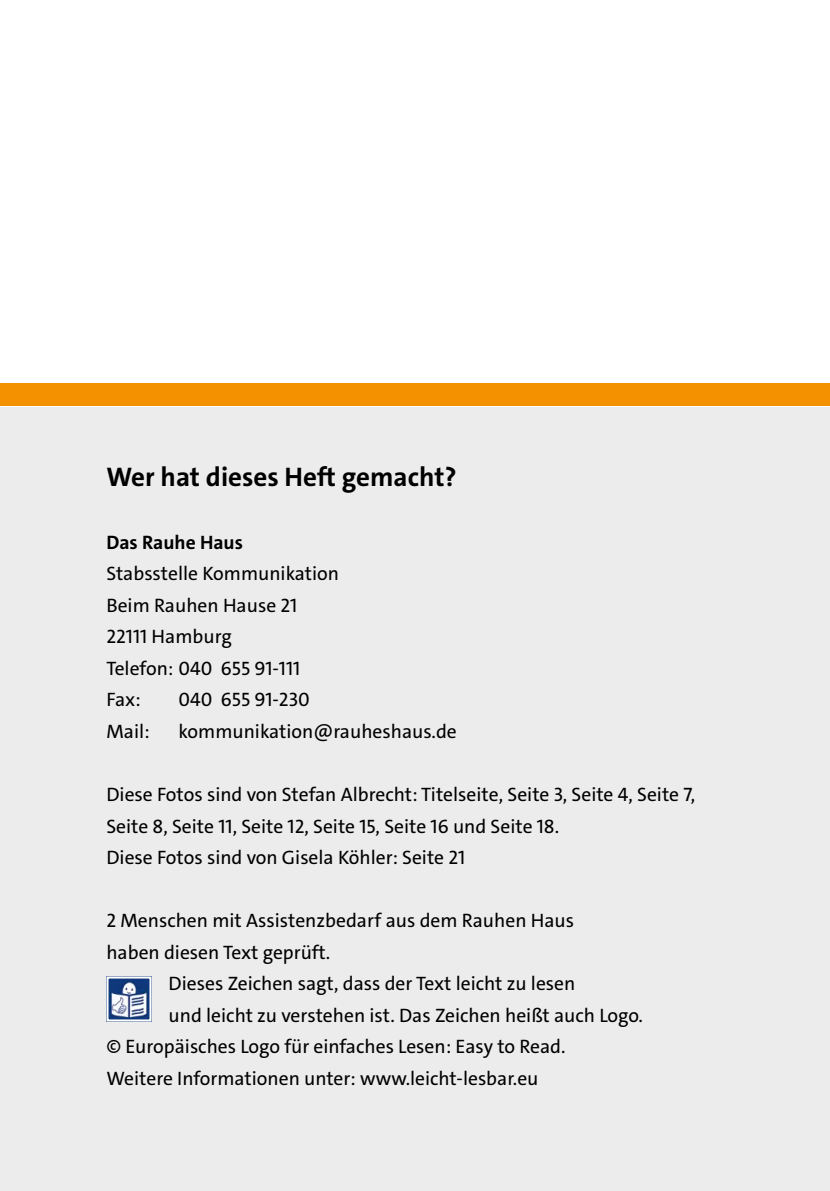
<style>
.page{position:relative;width:830px;height:1191px;background:#fff}
.page>*{position:absolute;margin:0;border:0;box-sizing:border-box;transform-origin:0 0}
.t1{font:700 27px "The Sans";color:#000}
.t2{font:19.5px/31.5px "The Sans";color:#000}
.t3{font:700 19.5px "The Sans";color:#000}
</style>
<div class="page">
<div style="left:0;top:383px;width:829px;height:22px;background:#f39100"></div>
<div style="left:0;top:407px;width:829px;height:784px;background:#ececec"></div>
<img style="left:109px;top:979px;width:39px;height:39px">
<div style="left:106px;top:976px;width:45px;height:45px;border:2px solid #fff"></div>
<h2 class="t1" style="left:106px;top:459px;width:351px">Wer hat dieses Heft gemacht?</h2>
<h3 class="t3" style="left:106px;top:530px;width:138px">Das Rauhe Haus</h3>
<p class="t2" style="left:106px;top:558px;width:234px">Stabsstelle Kommunikation<br>Beim Rauhen Hause 21<br>22111 Hamburg<br>Telefon: 040 655 91-111<br>Fax:</p>
<p class="t2" style="left:178px;top:684px;width:133px">040 655 91-230</p>
<p class="t2" style="left:106px;top:716px;width:45px">Mail:</p>
<p class="t2" style="left:178px;top:716px;width:280px">kommunikation@rauheshaus.de</p>
<p class="t2" style="left:106px;top:779px;width:590px">Diese Fotos sind von Stefan Albrecht: Titelseite, Seite 3, Seite 4, Seite 7,<br>Seite 8, Seite 11, Seite 12, Seite 15, Seite 16 und Seite 18.<br>Diese Fotos sind von Gisela Köhler: Seite 21</p>
<p class="t2" style="left:106px;top:905px;width:469px">2 Menschen mit Assistenzbedarf aus dem Rauhen Haus</p>
<p class="t2" style="left:106px;top:936px;width:225px">haben diesen Text geprüft.</p>
<p class="t2" style="left:168px;top:968px;width:408px">Dieses Zeichen sagt, dass der Text leicht zu lesen</p>
<p class="t2" style="left:168px;top:999px;width:475px">und leicht zu verstehen ist. Das Zeichen heißt auch Logo.</p>
<p class="t2" style="left:106px;top:1030px;width:460px">© Europäisches Logo für einfaches Lesen: Easy to Read.</p>
<p class="t2" style="left:106px;top:1062px;width:433px">Weitere Informationen unter: www.leicht-lesbar.eu</p>
</div>
